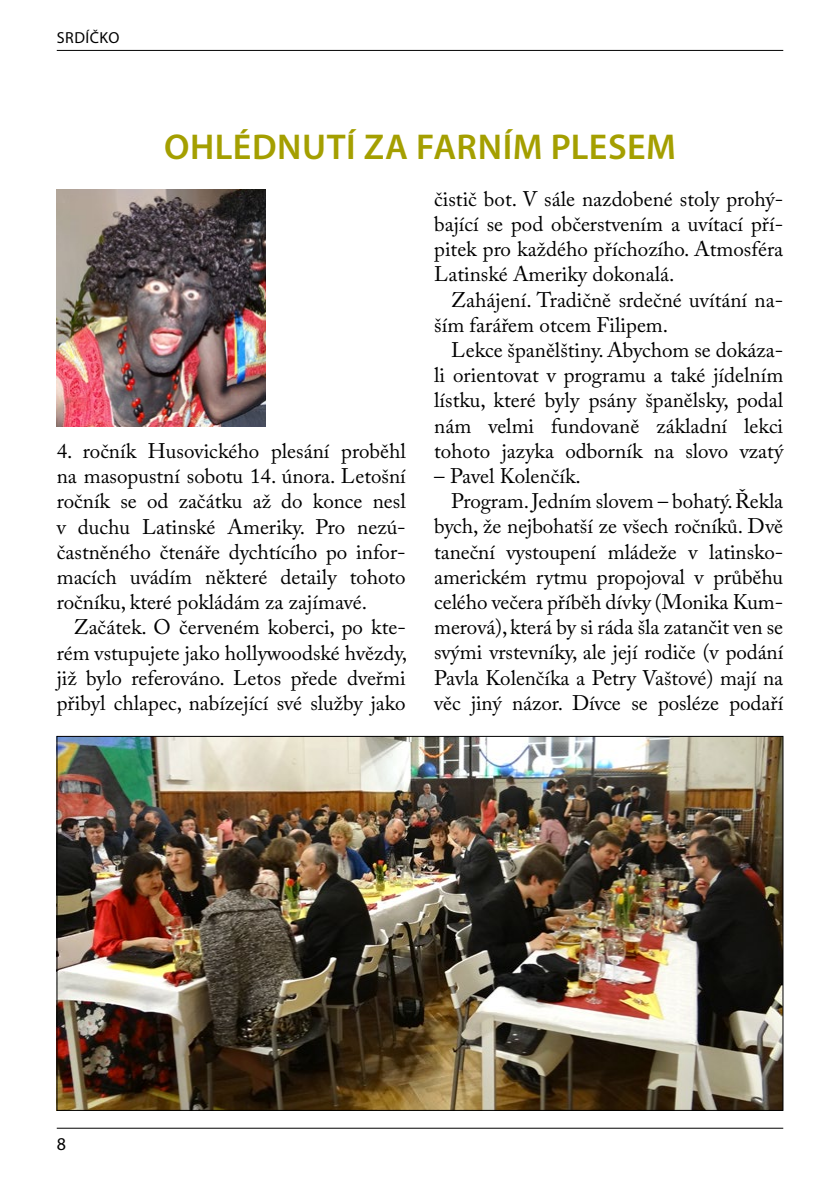
<style>
.page{position:relative;width:840px;height:1191px;background:#fff}
.page>*{position:absolute;margin:0;border:0;box-sizing:border-box;transform-origin:0 0}
.t1{font:600 36px "Myriad Pro";letter-spacing:.015em;color:#a49f00}
.t2{font:21px/25.2px "Adobe Caslon Pro";letter-spacing:-.005em;color:#000;text-align:justify}
.t3{font:18px "Myriad Pro";color:#000}
.t4{font:16px "Myriad Pro";letter-spacing:.03em;color:#000}
</style>
<div class="page">
<hr style="left:57px;top:1127px;width:725px;height:1px;background:#000">
<hr style="left:57px;top:50px;width:725px;height:1px;background:#000">
<img style="left:57px;top:190px;width:208px;height:236px">
<img style="left:59px;top:738px;width:721px;height:370px">
<p class="t4" style="left:57px;top:28px;width:64px">Srdíčko</p>
<h1 class="t1" style="left:164px;top:124px;width:513px">OH LÉDNUTÍ ZA FARNÍM PLESEM</h1>
<p class="t2" style="left:57px;top:438px;width:350px">4. ročník Husovického plesání proběhl na masopustní sobotu 14. února. Letošní ročník se od začátku až do konce nesl v duchu Latinské Ameriky. Pro nezú&shy;častněného čtenáře dychtícího po infor&shy;macích uvádím některé detaily tohoto ročníku, které pokládám za zajímavé.</p>
<p class="t2" style="left:57px;top:614px;width:352px;text-indent:17px">Začátek. O červeném koberci, po kte&shy;rém vstupujete jako hollywoodské hvězdy, již bylo referováno. Letos přede dveřmi přibyl chlapec, nabízející své služby jako</p>
<p class="t2" style="left:434px;top:186px;width:350px">čistič bot. V sále nazdobené stoly prohý&shy;bající se pod občerstvením a uvítací pří&shy;pitek pro každého příchozího. Atmosféra Latinské Ameriky dokonalá.</p>
<p class="t2" style="left:434px;top:287px;width:350px;text-indent:17px">Zahájení. Tradičně srdečné uvítání na&shy;ším farářem otcem Filipem.</p>
<p class="t2" style="left:434px;top:337px;width:350px;text-indent:17px">Lekce španělštiny. Abychom se dokáza&shy;li orientovat v programu a také jídelním lístku, které byly psány španělsky, podal nám velmi fundovaně základní lekci tohoto jazyka odborník na slovo vzatý</p>
<p class="t2" style="left:434px;top:463px;width:148px">– Pavel Kolenčík.</p>
<p class="t2" style="left:451px;top:488px;width:333px">Program. Jedním slovem – bohatý. Řekla</p>
<p class="t2" style="left:434px;top:513px;width:350px">bych, že nejbohatší ze všech ročníků. Dvě</p>
<p class="t2" style="left:434px;top:539px;width:350px">taneční vystoupení mládeže v latinsko-</p>
<p class="t2" style="left:434px;top:564px;width:350px">americkém rytmu propojoval v průběhu</p>
<p class="t2" style="left:434px;top:589px;width:350px">celého večera příběh dívky (Monika Kum-</p>
<p class="t2" style="left:434px;top:614px;width:350px">merová), která by si ráda šla zatančit ven se</p>
<p class="t2" style="left:434px;top:639px;width:350px">svými vrstevníky, ale její rodiče (v podání</p>
<p class="t2" style="left:434px;top:665px;width:350px">Pavla Kolenčíka a Petry Vaštové) mají na</p>
<p class="t2" style="left:434px;top:690px;width:350px">věc jiný názor. Dívce se posléze podaří</p>
<p class="t3" style="left:57px;top:1132px;width:11px">8</p>
</div>
